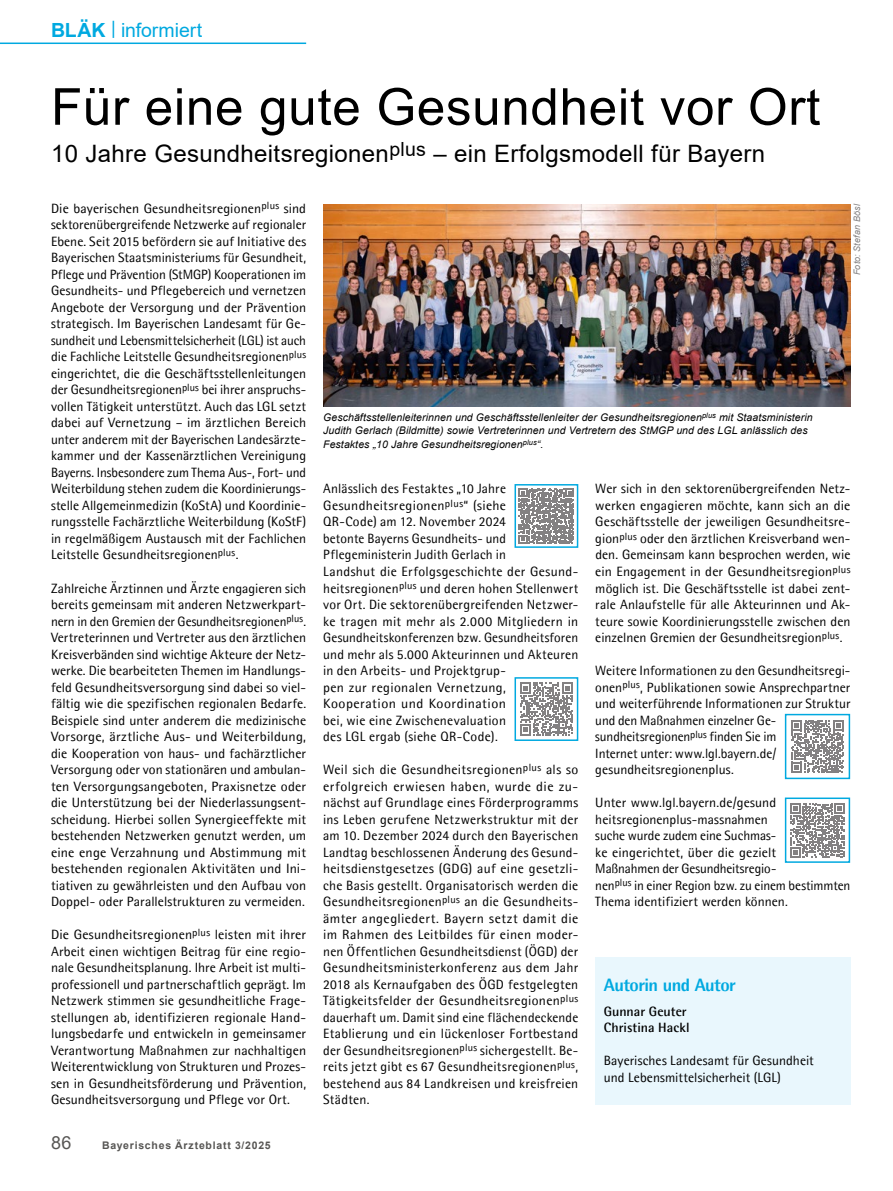
<style>
.page{position:relative;width:893px;height:1191px;background:#fff}
.page>*{position:absolute;margin:0;border:0;box-sizing:border-box;transform-origin:0 0}
.t1{font:51px "Arial";letter-spacing:.015em;color:#000}
.t2{font:24px "Arial";letter-spacing:.015em;color:#000}
.t3{font:19.5px "Arial";letter-spacing:-.005em;color:#00a9e0}
.t4{font:800 18px "Agfa Rotis Semisans";letter-spacing:-.03em;color:#00a9e0}
.t5{font:18px "Arial";color:#575654}
.t6{font:13.5px/16.5px "Agfa Rotis Semisans";letter-spacing:.01em;color:#000;text-align:justify}
.t7{font:700 13.5px/16.5px "Agfa Rotis Semisans";letter-spacing:.005em;color:#000}
.t8{font:italic 10.5px/13.5px "Arial";letter-spacing:.01em;color:#000}
.t9{font:700 10.5px "Arial";letter-spacing:.07em;color:#575654}
.t10{font:italic 9px "Arial";letter-spacing:.02em;color:#838182}
.s1{font-weight:700}
</style>
<div class="page">
<hr style="left:0;top:43px;width:306px;height:1px;background:#00a9e0">
<img style="left:323px;top:204px;width:527px;height:203px">
<div style="left:595px;top:957px;width:255px;height:147px;background:#e9f7fd"></div>
<svg style="left:790px;top:803px;width:55px;height:54px"></svg>
<div style="left:785px;top:797px;width:65px;height:66px;border:2px solid #00a9e0"></div>
<svg style="left:791px;top:720px;width:53px;height:53px"></svg>
<div style="left:785px;top:714px;width:65px;height:65px;border:2px solid #00a9e0"></div>
<svg style="left:519px;top:488px;width:55px;height:55px"></svg>
<div style="left:514px;top:484px;width:64px;height:64px;border:2px solid #00a9e0"></div>
<svg style="left:520px;top:682px;width:53px;height:53px"></svg>
<div style="left:514px;top:677px;width:64px;height:64px;border:2px solid #00a9e0"></div>
<h3 class="t3" style="left:51px;top:16px;width:153px"><span class="s1">BLÄK</span> <sup>|</sup> informiert</h3>
<h1 class="t1" style="left:51px;top:72px;width:771px">Für eine gute Gesundheit vor Ort</h1>
<h2 class="t2" style="left:51px;top:137px;width:716px">10 Jahre Gesundheitsregionen<sup>plus</sup> – ein Erfolgsmodell für Bayern</h2>
<p class="t6" style="left:51px;top:200px;width:257px">Die bayerischen Gesundheitsregionen<sup>plus</sup> sind sektorenübergreifende Netzwerke auf regionaler Ebene. Seit 2015 befördern sie auf Initiative des Bayerischen Staatsministeriums für Gesundheit, Pflege und Prävention (StMGP) Kooperationen im Gesundheits- und Pflegebereich und vernetzen Angebote der Versorgung und der Prävention strategisch. Im Bayerischen Landesamt für Ge&shy;sundheit und Lebensmittelsicherheit (LGL) ist auch die Fachliche Leitstelle Gesundheitsregionen<sup>plus </sup>eingerichtet, die die Geschäftsstellenleitungen der Gesundheitsregionen<sup>plus</sup> bei ihrer anspruchs&shy;vollen Tätigkeit unterstützt. Auch das LGL setzt dabei auf Vernetzung – im ärztlichen Bereich unter anderem mit der Bayerischen Landesärzte&shy;kammer und der Kassenärztlichen Vereinigung Bayerns. Insbesondere zum Thema Aus-, Fort- und Weiterbildung stehen zudem die Koordinierungs&shy;stelle Allgemeinmedizin (KoStA) und Koordinie&shy;rungsstelle Fachärztliche Weiterbildung (KoStF) in regelmäßigem Austausch mit der Fachlichen Leitstelle Gesundheitsregionen<sup>plus</sup>.</p>
<p class="t6" style="left:51px;top:579px;width:257px">Zahlreiche Ärztinnen und Ärzte engagieren sich bereits gemeinsam mit anderen Netzwerkpart&shy;nern in den Gremien der Gesundheitsregionen<sup>plus</sup>.<br>Vertreterinnen und Vertreter aus den ärztlichen Kreisverbänden sind wichtige Akteure der Netz&shy;werke. Die bearbeiteten Themen im Handlungs&shy;feld Gesundheitsversorgung sind dabei so viel&shy;fältig wie die spezifischen regionalen Bedarfe.<br>Beispiele sind unter anderem die medizinische Vorsorge, ärztliche Aus- und Weiterbildung, die Kooperation von haus- und fachärztlicher Versorgung oder von stationären und ambulan&shy;ten Versorgungsangeboten, Praxisnetze oder die Unterstützung bei der Niederlassungsent&shy;scheidung. Hierbei sollen Synergieeffekte mit bestehenden Netzwerken genutzt werden, um eine enge Verzahnung und Abstimmung mit bestehenden regionalen Aktivitäten und Ini&shy;tiativen zu gewährleisten und den Aufbau von Doppel- oder Parallelstrukturen zu vermeiden.</p>
<p class="t6" style="left:51px;top:926px;width:257px">Die Gesundheitsregionen<sup>plus</sup> leisten mit ihrer Arbeit einen wichtigen Beitrag für eine regio&shy;nale Gesundheitsplanung. Ihre Arbeit ist multi&shy;professionell und partnerschaftlich geprägt. Im Netzwerk stimmen sie gesundheitliche Frage&shy;stellungen ab, identifizieren regionale Hand&shy;lungsbedarfe und entwickeln in gemeinsamer Verantwortung Maßnahmen zur nachhaltigen Weiterentwicklung von Strukturen und Prozes&shy;sen in Gesundheitsförderung und Prävention, Gesundheitsversorgung und Pflege vor Ort.</p>
<p class="t10" style="left:851px;top:275px;width:73px;rotate:-90deg">Foto: Stefan Bösl</p>
<p class="t8" style="left:323px;top:411px;width:491px">Geschäftsstellenleiterinnen und Geschäftsstellenleiter der Gesundheitsregionen<sup>plus</sup> mit Staatsministerin<br>Judith Gerlach (Bildmitte) sowie Vertreterinnen und Vertretern des StMGP und des LGL anlässlich des<br>Festaktes „10 Jahre Gesundheitsregionen<sup>plus</sup>“.</p>
<p class="t6" style="left:595px;top:480px;width:257px">Wer sich in den sektorenübergreifenden Netz&shy;werken engagieren möchte, kann sich an die Geschäftsstelle der jeweiligen Gesundheitsre&shy;gion<sup>plus</sup> oder den ärztlichen Kreisverband wen&shy;den. Gemeinsam kann besprochen werden, wie ein Engagement in der Gesundheitsregion<sup>plus </sup>möglich ist. Die Geschäftsstelle ist dabei zent&shy;rale Anlaufstelle für alle Akteurinnen und Ak&shy;teure sowie Koordinierungsstelle zwischen den einzelnen Gremien der Gesundheitsregion<sup>plus</sup>.</p>
<p class="t6" style="left:595px;top:662px;width:257px;text-align:left">Weitere Informationen zu den Gesundheitsregi&shy;onen<sup>plus</sup>, Publikationen sowie Ansprechpartner und weiterführende Informationen zur Struktur und den Maßnahmen einzelner Ge&shy;sundheitsregionen<sup>plus</sup> finden Sie im<br>Internet unter: www.lgl.bayern.de/ gesundheitsregionenplus.</p>
<p class="t6" style="left:595px;top:794px;width:257px;text-align:left">Unter www.lgl.bayern.de/gesund heitsregionenplus-massnahmen<br>suche wurde zudem eine Suchmas-<br>ke eingerichtet, über die gezielt<br>Maßnahmen der Gesundheitsregio-<br>nen<sup>plus</sup> in einer Region bzw. zu einem bestimmten Thema identifiziert werden können.</p>
<p class="t6" style="left:323px;top:480px;width:257px;text-align:left">Anlässlich des Festaktes „10 Jahre Gesundheitsregionen<sup>plus</sup>“ (siehe<br>QR-Code) am 12. November 2024<br>betonte Bayerns Gesundheits- und Pflegeministerin Judith Gerlach in<br>Landshut die Erfolgsgeschichte der Gesund&shy;heitsregionen<sup>plus</sup> und deren hohen Stellenwert vor Ort. Die sektorenübergreifenden Netzwer&shy;ke tragen mit mehr als 2.000 Mitgliedern in Gesundheitskonferenzen bzw. Gesundheitsforen und mehr als 5.000 Akteurinnen und Akteuren in den Arbeits- und Projektgrup-<br>pen zur regionalen Vernetzung, Kooperation und Koordination<br>bei, wie eine Zwischenevaluation<br>des LGL ergab (siehe QR-Code).</p>
<p class="t6" style="left:323px;top:761px;width:257px">Weil sich die Gesundheitsregionen<sup>plus</sup> als so erfolgreich erwiesen haben, wurde die zu&shy;nächst auf Grundlage eines Förderprogramms ins Leben gerufene Netzwerkstruktur mit der am 10. Dezember 2024 durch den Bayerischen Landtag beschlossenen Änderung des Gesund&shy;heitsdienstgesetzes (GDG) auf eine gesetzli&shy;che Basis gestellt. Organisatorisch werden die Gesundheitsregionen<sup>plus</sup> an die Gesundheits&shy;ämter angegliedert. Bayern setzt damit die im Rahmen des Leitbildes für einen moder&shy;nen Öffentlichen Gesundheitsdienst (ÖGD) der Gesundheitsministerkonferenz aus dem Jahr 2018 als Kernaufgaben des ÖGD festgelegten Tätigkeitsfelder der Gesundheitsregionen<sup>plus </sup>dauerhaft um. Damit sind eine flächendeckende Etablierung und ein lückenloser Fortbestand der Gesundheitsregionen<sup>plus</sup> sichergestellt. Be&shy;reits jetzt gibt es 67 Gesundheitsregionen<sup>plus</sup>, bestehend aus 84 Landkreisen und kreisfreien Städten.</p>
<h3 class="t4" style="left:604px;top:973px;width:134px">Autorin und Autor</h3>
<p class="t7" style="left:604px;top:1002px;width:87px">Gunnar Geuter<br>Christina Hackl</p>
<p class="t6" style="left:604px;top:1052px;width:212px">Bayerisches Landesamt für Gesundheit und Lebensmittelsicherheit (LGL)</p>
<h3 class="t5" style="left:51px;top:1130px;width:22px">86</h3>
<p class="t9" style="left:102px;top:1137px;width:170px">Bayerisches Ärzteblatt 3/2025</p>
</div>
